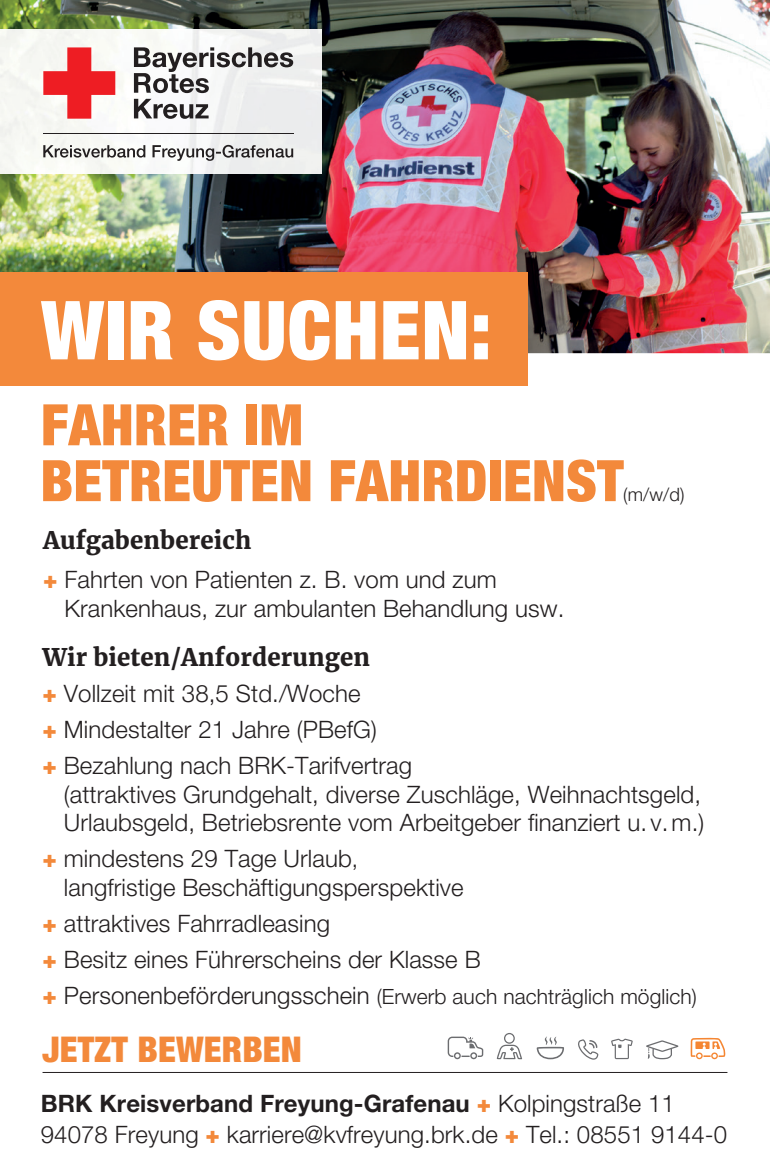
<style>
.page{position:relative;width:770px;height:1166px;background:#fff}
.page>*{position:absolute;margin:0;border:0;box-sizing:border-box;transform-origin:0 0}
.t1{font:81.6px "Helvetica Neue LT 97 Blk Cn";letter-spacing:.01em;color:#fff}
.t2{font:57.3px "Helvetica Neue LT 97 Blk Cn";letter-spacing:.005em;color:#f3893b}
.t3{font:35.4px "Helvetica Neue LT 97 Blk Cn";letter-spacing:.005em;color:#f3893b}
.t4{font:24px/28.8px "Helvetica Neue LT 45 Lt";letter-spacing:.005em;color:#231f20}
.t5{font:24px "Helvetica Neue LT 75 Bd";letter-spacing:.005em;color:#231f20}
.t6{font:900 24px "Merriweather";letter-spacing:.005em;color:#231f20}
.t7{font:21px "Helvetica Neue LT 45 Lt";letter-spacing:.005em;color:#231f20}
.t8{font:18.3px "Helvetica Neue LT 45 Lt";color:#231f20}
.s1{font-family:"Helvetica Neue LT 95 Blk";color:#f3893b}
.s2{font-size:22.5px}
.s3{font-family:"Helvetica Neue LT 95 Blk";font-size:24px;color:#f3893b}
.s4{font-size:24px}
.s5{font-family:"Helvetica Neue LT 45 Lt"}
</style>
<div class="page">
<img style="left:0;top:0;width:770px;height:353px">
<svg style="left:447px;top:1036px;width:36px;height:21px"></svg>
<svg style="left:497px;top:1033px;width:25px;height:25px"></svg>
<svg style="left:536px;top:1036px;width:28px;height:22px"></svg>
<svg style="left:578px;top:1039px;width:20px;height:20px"></svg>
<svg style="left:611px;top:1038px;width:22px;height:20px"></svg>
<svg style="left:646px;top:1040px;width:32px;height:18px"></svg>
<svg style="left:690px;top:1037px;width:36px;height:21px"></svg>
<hr style="left:43px;top:1071px;width:684px;height:1px;background:#231f20">
<img style="left:0;top:29px;width:322px;height:145px">
<svg style="left:43px;top:145px;width:250px;height:16px"></svg>
<svg style="left:43px;top:47px;width:72px;height:72px"></svg>
<svg style="left:134px;top:47px;width:159px;height:46px"></svg>
<svg style="left:134px;top:99px;width:74px;height:20px"></svg>
<hr style="left:43px;top:133px;width:250px;height:1px;background:#231f20">
<div style="left:0;top:272px;width:527px;height:113px;background:#f3893b"></div>
<h1 class="t1" style="left:41px;top:281px;width:452px">WIR SUCHEN:</h1>
<h2 class="t2" style="left:41px;top:390px;width:264px">FAHRER IM</h2>
<h2 class="t2" style="left:40px;top:446px;width:585px">BETREUTEN FAHRDIENST</h2>
<p class="t8" style="left:623px;top:483px;width:63px">(m/w/d)</p>
<p class="t6" style="left:43px;top:523px;width:210px">Aufgabenbereich</p>
<p class="t4" style="left:64px;top:564px;width:501px;text-indent:-21px"><span class="s1">+</span> Fahrten von Patienten z. B. vom und zum<br>Krankenhaus, zur ambulanten Behandlung usw.</p>
<p class="t6" style="left:43px;top:640px;width:329px">Wir bieten/Anforderungen</p>
<p class="t4" style="left:43px;top:674px;width:371px;line-height:36px"><span class="s1">+</span> Vollzeit mit 38,5 Std./Woche<br><span class="s1">+</span> Mindestalter 21 Jahre (PBefG)<br><span class="s1">+</span> Bezahlung nach BRK-Tarifvertrag</p>
<p class="t4" style="left:64px;top:778px;width:642px">(attraktives Grundgehalt, diverse Zuschläge, Weihnachtsgeld,<br>Urlaubsgeld, Betriebsrente vom Arbeitgeber finanziert u. v. m.)</p>
<p class="t4" style="left:64px;top:843px;width:401px;text-indent:-21px"><span class="s1">+</span> mindestens 29 Tage Urlaub<span class="s2">, </span>langfristige Beschäftigungsperspektive</p>
<p class="t4" style="left:43px;top:904px;width:439px;line-height:36px"><span class="s1">+</span> attraktives Fahrradleasing<br><span class="s1">+</span> Besitz eines Führerscheins der Klasse B</p>
<p class="t7" style="left:43px;top:983px;width:656px"><span class="s3">+</span> <span class="s4">Personenbeförderungsschein</span> (Erwerb auch nachträglich möglich)</p>
<h3 class="t3" style="left:43px;top:1028px;width:261px">JETZT BEWERBEN</h3>
<p class="t5" style="left:41px;top:1087px;width:635px">BRK Kreisverband Freyung-Grafenau <span class="s1">+</span> <span class="s5">Kolpingstraße 11</span></p>
<p class="t4" style="left:41px;top:1119px;width:688px">94078 Freyung <span class="s1">+</span> karriere@kvfreyung.brk.de <span class="s1">+</span> Tel.: 08551 9144-0</p>
</div>
